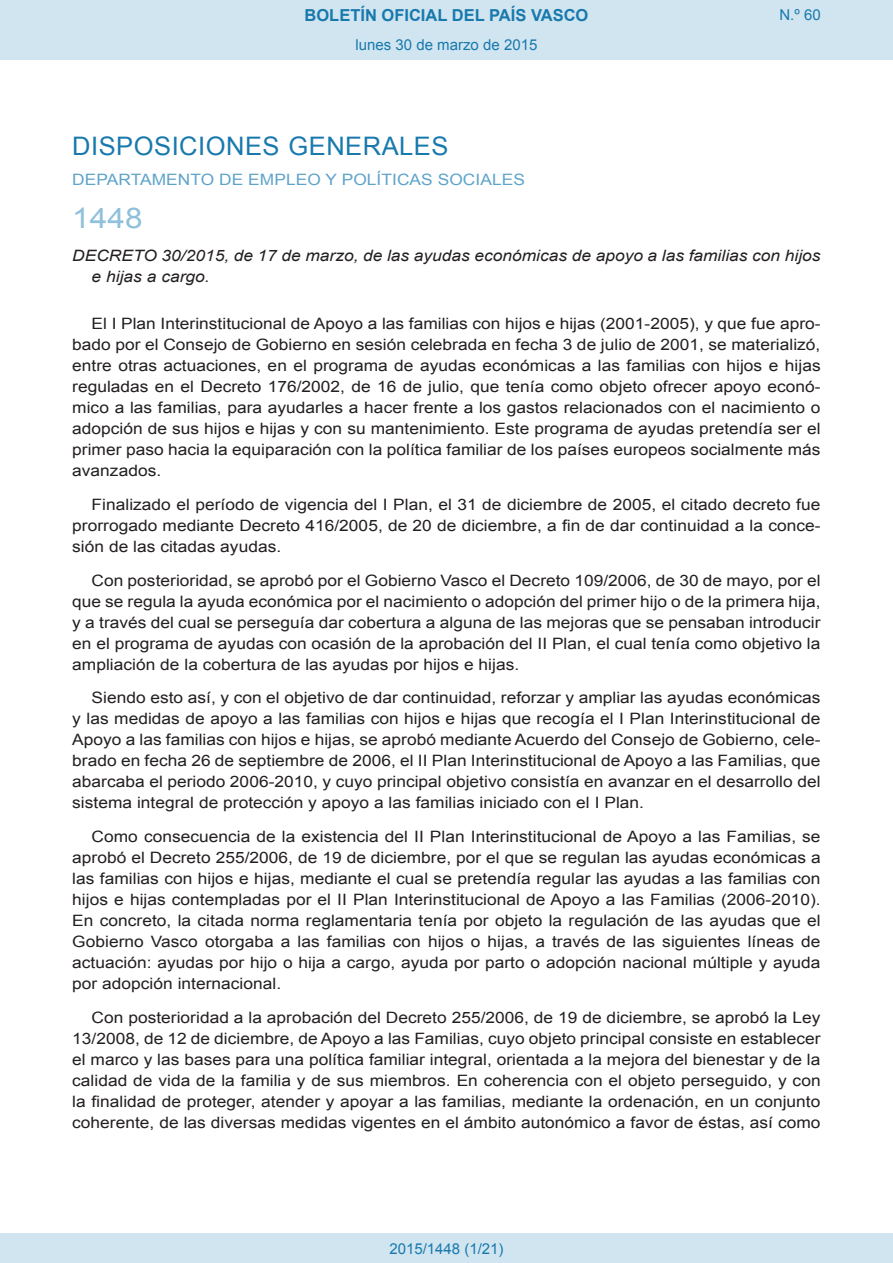
<style>
.page{position:relative;width:893px;height:1263px;background:#fff}
.page>*{position:absolute;margin:0;border:0;box-sizing:border-box;transform-origin:0 0}
.BOPVOrden{font:28.5px "Arial";color:#90c0db;scale:1.11 1}
.BOPVSeccion{font:25.5px "Arial";letter-spacing:.02em;color:#1879ad}
.t1{font:700 16.5px "Arial";color:#1879ad}
.BOPVDetalle{font:15.6px/21px "Arial";color:#231f20;text-align:justify;scale:1.11 1}
.BOPVTitulo{font:italic 15.6px/21px "Arial";color:#231f20;scale:1.11 1}
.BOPVOrganismo{font:15.6px "Arial";letter-spacing:.005em;color:#5ea4ca;scale:1.11 1}
.Paginacion_Centro{font:15px "Arial";color:#1879ad}
</style>
<div class="page">
<div style="left:0;top:0;width:893px;height:60px;background:#d0e5f0"></div>
<div style="left:0;top:1233px;width:893px;height:30px;background:#d0e5f0"></div>
<p class="t1" style="left:305px;top:4px;width:285px">BOLETÍN OFICIAL DEL PAÍS VASCO</p>
<p class="Paginacion_Centro" style="left:356px;top:35px;width:183px">lunes 30 de marzo de 2015</p>
<p class="Paginacion_Centro" style="left:779px;top:5px;width:43px">N.º 60</p>
<p class="BOPVSeccion" style="left:72px;top:129px;width:378px">DISPOSICIONES GENERALES</p>
<p class="BOPVOrganismo" style="left:72px;top:169px;width:409px">DEPARTAMENTO DE EMPLEO Y POLÍTICAS SOCIALES</p>
<p class="BOPVOrden" style="left:72px;top:199px;width:65px">1448</p>
<p class="BOPVTitulo" style="left:92px;top:246px;width:658px;text-indent:-19px">DECRETO 30/2015, de 17 de marzo, de las ayudas económicas de apoyo a las familias con hijos e hijas a cargo.</p>
<p class="BOPVDetalle" style="left:72px;top:313px;width:676px;text-indent:19px">El I Plan Interinstitucional de Apoyo a las familias con hijos e hijas (2001-2005), y que fue apro&shy;bado por el Consejo de Gobierno en sesión celebrada en fecha 3 de julio de 2001, se materializó, entre otras actuaciones, en el programa de ayudas económicas a las familias con hijos e hijas reguladas en el Decreto 176/2002, de 16 de julio, que tenía como objeto ofrecer apoyo econó&shy;mico a las familias, para ayudarles a hacer frente a los gastos relacionados con el nacimiento o adopción de sus hijos e hijas y con su mantenimiento. Este programa de ayudas pretendía ser el primer paso hacia la equiparación con la política familiar de los países europeos socialmente más avanzados.</p>
<p class="BOPVDetalle" style="left:72px;top:494px;width:676px;text-indent:19px">Finalizado el período de vigencia del I Plan, el 31 de diciembre de 2005, el citado decreto fue prorrogado mediante Decreto 416/2005, de 20 de diciembre, a fin de dar continuidad a la conce&shy;sión de las citadas ayudas.</p>
<p class="BOPVDetalle" style="left:72px;top:570px;width:676px;text-indent:19px">Con posterioridad, se aprobó por el Gobierno Vasco el Decreto 109/2006, de 30 de mayo, por el que se regula la ayuda económica por el nacimiento o adopción del primer hijo o de la primera hija, y a través del cual se perseguía dar cobertura a alguna de las mejoras que se pensaban introducir en el programa de ayudas con ocasión de la aprobación del II Plan, el cual tenía como objetivo la ampliación de la cobertura de las ayudas por hijos e hijas.</p>
<p class="BOPVDetalle" style="left:72px;top:687px;width:676px;text-indent:19px">Siendo esto así, y con el objetivo de dar continuidad, reforzar y ampliar las ayudas económicas y las medidas de apoyo a las familias con hijos e hijas que recogía el I Plan Interinstitucional de Apoyo a las familias con hijos e hijas, se aprobó mediante Acuerdo del Consejo de Gobierno, cele&shy;brado en fecha 26 de septiembre de 2006, el II Plan Interinstitucional de Apoyo a las Familias, que abarcaba el periodo 2006-2010, y cuyo principal objetivo consistía en avanzar en el desarrollo del sistema integral de protección y apoyo a las familias iniciado con el I Plan.</p>
<p class="BOPVDetalle" style="left:72px;top:826px;width:676px;text-indent:19px">Como consecuencia de la existencia del II Plan Interinstitucional de Apoyo a las Familias, se aprobó el Decreto 255/2006, de 19 de diciembre, por el que se regulan las ayudas económicas a las familias con hijos e hijas, mediante el cual se pretendía regular las ayudas a las familias con hijos e hijas contempladas por el II Plan Interinstitucional de Apoyo a las Familias (2006-2010).<br>En concreto, la citada norma reglamentaria tenía por objeto la regulación de las ayudas que el Gobierno Vasco otorgaba a las familias con hijos o hijas, a través de las siguientes líneas de actuación: ayudas por hijo o hija a cargo, ayuda por parto o adopción nacional múltiple y ayuda por adopción internacional.</p>
<p class="BOPVDetalle" style="left:72px;top:1007px;width:676px;text-indent:19px">Con posterioridad a la aprobación del Decreto 255/2006, de 19 de diciembre, se aprobó la Ley 13/2008, de 12 de diciembre, de Apoyo a las Familias, cuyo objeto principal consiste en establecer el marco y las bases para una política familiar integral, orientada a la mejora del bienestar y de la calidad de vida de la familia y de sus miembros. En coherencia con el objeto perseguido, y con la finalidad de proteger, atender y apoyar a las familias, mediante la ordenación, en un conjunto coherente, de las diversas medidas vigentes en el ámbito autonómico a favor de éstas, así como</p>
<p class="Paginacion_Centro" style="left:389px;top:1238px;width:116px">2015/1448 (1/21)</p>
</div>
